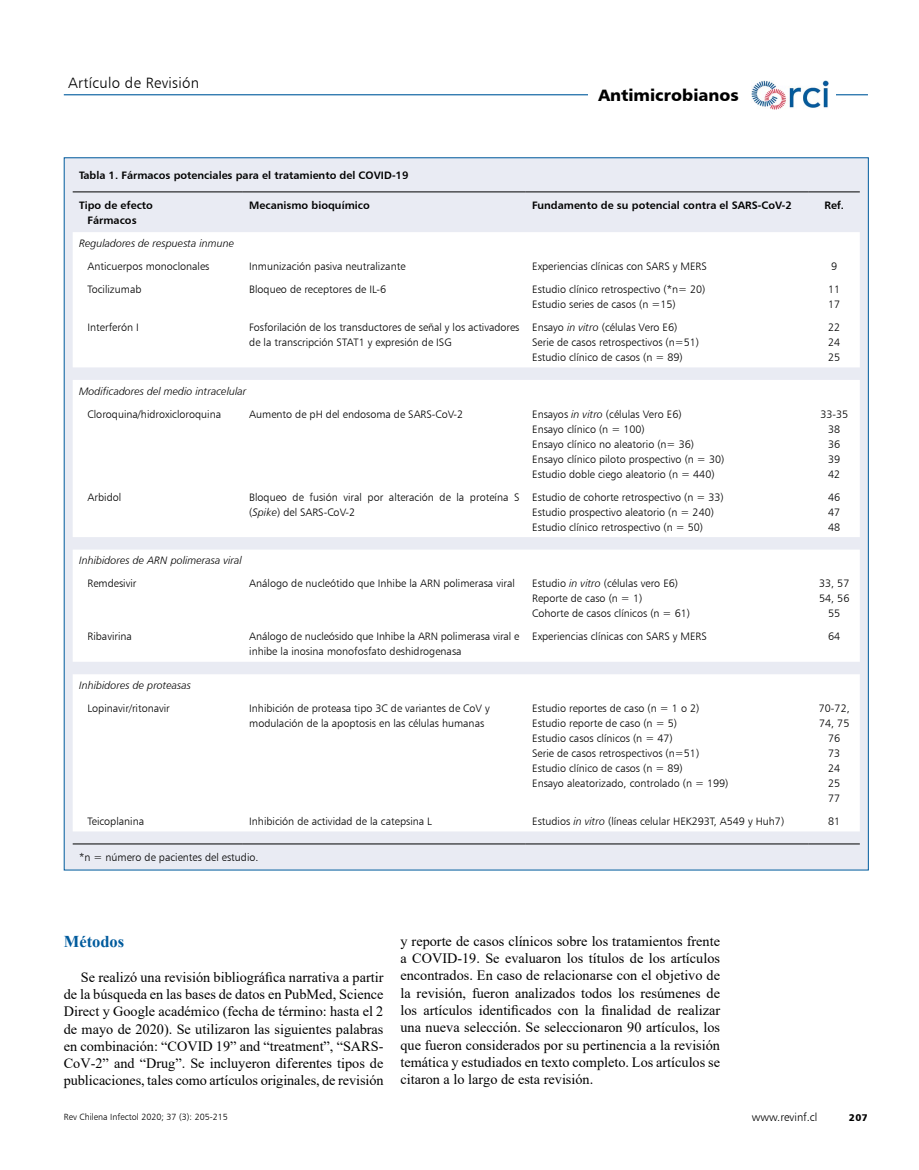
<style>
.page{position:relative;width:919px;height:1170px;background:#fff}
.page>*{position:absolute;margin:0;border:0;box-sizing:border-box;transform-origin:0 0}
.t1{font:16.5px "Humanist 777 BT Black B";color:#000}
.t2{font:700 16.5px "Times New Roman";color:#005b9d}
.t3{font:15px "Humanist 777 BT Light B";letter-spacing:.02em;color:#000}
.t4{font:14.25px/17.2px "Times New Roman";letter-spacing:-.005em;color:#000;text-align:justify}
.t5{font:11.25px "Humanist 777 BT Light B";color:#000}
.t6{font:10.8px/15px "Humanist 777 BT Light B";color:#000}
.t7{font:10.8px/15px "Humanist 777 BT Bold B";color:#000}
.t8{font:10.8px "Humanist 777 BT Light Italic B";color:#000}
.t9{font:9.75px "Humanist 777 BT Black B";color:#000}
.t10{font:9px "Humanist 777 BT Light B";color:#000}
.s1{font-family:"Humanist 777 BT Light Italic B"}
</style>
<div class="page">
<hr style="left:64px;top:94px;width:803px;height:1px;background:#005b9d">
<div style="left:744px;top:80px;width:92px;height:30px;background:#fff"></div>
<img style="left:751px;top:80px;width:77px;height:30px">
<div style="left:587px;top:80px;width:162px;height:30px;background:#fff"></div>
<div style="left:64px;top:158px;width:804px;height:712px;background:#e9ebf3"></div>
<div style="left:73px;top:232px;width:786px;height:599px;background:#fff"></div>
<hr style="left:73px;top:843px;width:170px;height:1px;background:#000">
<hr style="left:243px;top:843px;width:283px;height:1px;background:#000">
<hr style="left:526px;top:843px;width:282px;height:1px;background:#000">
<hr style="left:808px;top:843px;width:51px;height:1px;background:#000">
<hr style="left:73px;top:192px;width:170px;height:1px;background:#000">
<hr style="left:243px;top:192px;width:283px;height:1px;background:#000">
<hr style="left:526px;top:192px;width:282px;height:1px;background:#000">
<hr style="left:808px;top:192px;width:51px;height:1px;background:#000">
<h2 class="t3" style="left:68px;top:73px;width:132px">Artículo de Revisión</h2>
<h1 class="t1" style="left:598px;top:85px;width:142px">Antimicrobianos</h1>
<p class="t7" style="left:79px;top:168px;width:331px">Tabla 1. Fármacos potenciales para el tratamiento del COVID-19</p>
<p class="t7" style="left:88px;top:197px;width:67px;text-indent:-8px">Tipo de efecto<br>Fármacos</p>
<p class="t7" style="left:249px;top:197px;width:122px">Mecanismo bioquímico</p>
<p class="t7" style="left:532px;top:197px;width:261px">Fundamento de su potencial contra el SARS-CoV-2</p>
<p class="t7" style="left:824px;top:197px;width:21px">Ref.</p>
<p class="t8" style="left:79px;top:236px;width:157px">Reguladores de respuesta inmune</p>
<p class="t6" style="left:88px;top:258px;width:123px">Anticuerpos monoclonales</p>
<p class="t6" style="left:249px;top:258px;width:158px">Inmunización pasiva neutralizante</p>
<p class="t6" style="left:532px;top:258px;width:176px">Experiencias clínicas con SARS y MERS</p>
<p class="t6" style="left:831px;top:258px;width:8px">9</p>
<p class="t6" style="left:88px;top:281px;width:55px">Tocilizumab</p>
<p class="t6" style="left:249px;top:281px;width:138px">Bloqueo de receptores de IL-6</p>
<p class="t6" style="left:532px;top:281px;width:175px">Estudio clínico retrospectivo (*n= 20)<br>Estudio series de casos (n =15)</p>
<p class="t6" style="left:828px;top:281px;width:14px">11<br>17</p>
<p class="t6" style="left:88px;top:319px;width:53px">Interferón I</p>
<p class="t6" style="left:249px;top:319px;width:272px">Fosforilación de los transductores de señal y los activadores de la transcripción STAT1 y expresión de ISG</p>
<p class="t6" style="left:532px;top:319px;width:168px">Ensayo <span class="s1">in vitro</span> (células Vero E6)<br>Serie de casos retrospectivos (n=51)<br>Estudio clínico de casos (n = 89)</p>
<p class="t6" style="left:828px;top:319px;width:14px;text-align:justify">22<br>24<br>25</p>
<p class="t8" style="left:79px;top:384px;width:169px">Modificadores del medio intracelular</p>
<p class="t6" style="left:88px;top:406px;width:135px">Cloroquina/hidroxicloroquina</p>
<p class="t6" style="left:249px;top:406px;width:215px">Aumento de pH del endosoma de SARS-CoV-2</p>
<p class="t6" style="left:532px;top:406px;width:194px">Ensayos <span class="s1">in vitro</span> (células Vero E6)<br>Ensayo clínico (n = 100)<br>Ensayo clínico no aleatorio (n= 36)<br>Ensayo clínico piloto prospectivo (n = 30)<br>Estudio doble ciego aleatorio (n = 440)</p>
<p class="t6" style="left:820px;top:406px;width:29px;text-align:center">33-35<br>38<br>36<br>39<br>42</p>
<p class="t6" style="left:88px;top:489px;width:35px">Arbidol</p>
<p class="t6" style="left:249px;top:489px;width:272px">Bloqueo de fusión viral por alteración de la proteína S (<span class="s1">Spike</span>) del SARS-CoV-2</p>
<p class="t6" style="left:532px;top:489px;width:193px">Estudio de cohorte retrospectivo (n = 33)<br>Estudio prospectivo aleatorio (n = 240)<br>Estudio clínico retrospectivo (n = 50)</p>
<p class="t6" style="left:828px;top:489px;width:14px;text-align:justify">46<br>47<br>48</p>
<p class="t8" style="left:79px;top:553px;width:164px">Inhibidores de ARN polimerasa viral</p>
<p class="t6" style="left:88px;top:576px;width:50px">Remdesivir</p>
<p class="t6" style="left:249px;top:576px;width:267px">Análogo de nucleótido que Inhibe la ARN polimerasa viral</p>
<p class="t6" style="left:532px;top:576px;width:159px">Estudio <span class="s1">in vitro</span> (células vero E6)<br>Reporte de caso (n = 1)<br>Cohorte de casos clínicos (n = 61)</p>
<p class="t6" style="left:819px;top:576px;width:32px;text-align:center">33, 57<br>54, 56<br>55</p>
<p class="t6" style="left:88px;top:629px;width:46px">Ribavirina</p>
<p class="t6" style="left:249px;top:629px;width:272px">Análogo de nucleósido que Inhibe la ARN polimerasa viral e inhibe la inosina monofosfato deshidrogenasa</p>
<p class="t6" style="left:532px;top:629px;width:176px">Experiencias clínicas con SARS y MERS</p>
<p class="t6" style="left:828px;top:629px;width:14px">64</p>
<p class="t8" style="left:79px;top:678px;width:113px">Inhibidores de proteasas</p>
<p class="t6" style="left:88px;top:700px;width:84px">Lopinavir/ritonavir</p>
<p class="t6" style="left:249px;top:700px;width:242px">Inhibición de proteasa tipo 3C de variantes de CoV y modulación de la apoptosis en las células humanas</p>
<p class="t6" style="left:532px;top:700px;width:198px">Estudio reportes de caso (n = 1 o 2)<br>Estudio reporte de caso (n = 5)<br>Estudio casos clínicos (n = 47)<br>Serie de casos retrospectivos (n=51)<br>Estudio clínico de casos (n = 89)<br>Ensayo aleatorizado, controlado (n = 199)</p>
<p class="t6" style="left:818px;top:700px;width:32px;text-align:center">70-72,<br>74, 75<br>76<br>73<br>24<br>25<br>77</p>
<p class="t6" style="left:88px;top:813px;width:58px">Teicoplanina</p>
<p class="t6" style="left:249px;top:813px;width:184px">Inhibición de actividad de la catepsina L</p>
<p class="t6" style="left:532px;top:813px;width:253px">Estudios <span class="s1">in vitro</span> (líneas celular HEK293T, A549 y Huh7)</p>
<p class="t6" style="left:828px;top:813px;width:14px">81</p>
<p class="t6" style="left:79px;top:849px;width:181px">*n = número de pacientes del estudio.</p>
<h1 class="t2" style="left:64px;top:929px;width:62px">Métodos</h1>
<p class="t4" style="left:64px;top:967px;width:321px;text-indent:17px">Se realizó una revisión bibliográfica narrativa a partir de la búsqueda en las bases de datos en PubMed, Science Direct y Google académico (fecha de término: hasta el 2 de mayo de 2020). Se utilizaron las siguientes palabras en combinación: “COVID 19” and “treatment”, “SARS-CoV-2” and “Drug”. Se incluyeron diferentes tipos de publicaciones, tales como artículos originales, de revisión</p>
<p class="t10" style="left:64px;top:1110px;width:166px">Rev Chilena Infectol 2020; 37 (3): 205-215</p>
<p class="t4" style="left:400px;top:932px;width:321px">y reporte de casos clínicos sobre los tratamientos frente a COVID-19. Se evaluaron los títulos de los artículos encontrados. En caso de relacionarse con el objetivo de la revisión, fueron analizados todos los resúmenes de los artículos identificados con la finalidad de realizar una nueva selección. Se seleccionaron 90 artículos, los que fueron considerados por su pertinencia a la revisión temática y estudiados en texto completo. Los artículos se citaron a lo largo de esta revisión.</p>
<p class="t5" style="left:752px;top:1110px;width:67px">www.revinf.cl</p>
<p class="t9" style="left:848px;top:1111px;width:20px">207</p>
</div>
